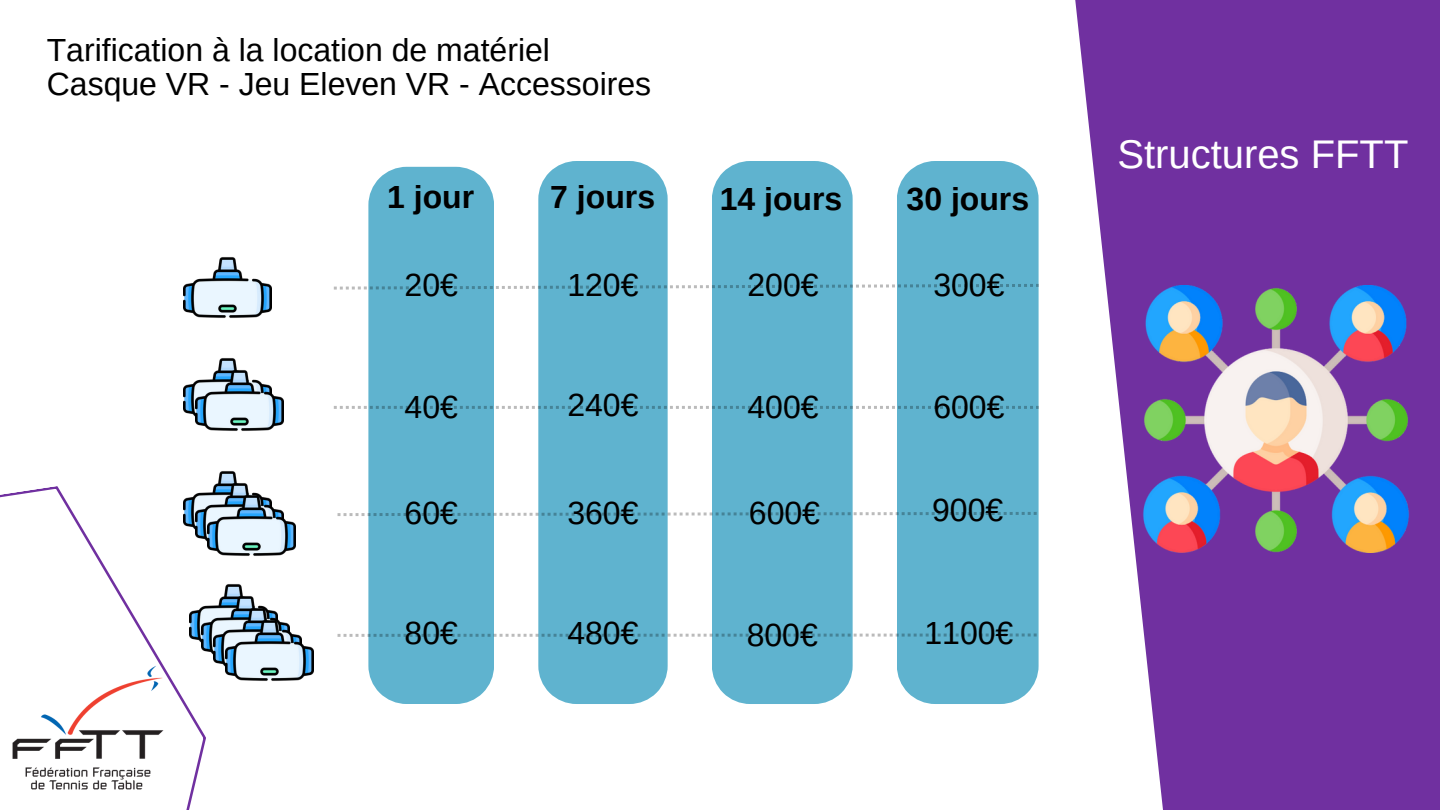
<style>
.page{position:relative;width:1440px;height:810px;background:#fff}
.page>*{position:absolute;margin:0;border:0;box-sizing:border-box;transform-origin:0 0}
.t1{font:40px "Arimo";color:#fff}
.t2{font:32px/34.5px "Arimo";color:#000}
.t3{font:700 32px "Arimo";color:#000}
</style>
<div class="page">
<svg style="left:1075px;top:0;width:365px;height:810px;fill:#7030a0"></svg>
<svg style="left:0;top:486px;width:206px;height:324px"></svg>
<img style="left:10px;top:659px;width:157px;height:140px">
<img style="left:184px;top:257px;width:88px;height:61px">
<img style="left:184px;top:381px;width:12px;height:43px">
<img style="left:196px;top:358px;width:88px;height:73px">
<img style="left:184px;top:486px;width:12px;height:59px">
<img style="left:196px;top:471px;width:41px;height:86px">
<img style="left:208px;top:482px;width:88px;height:75px">
<img style="left:190px;top:571px;width:16px;height:88px">
<img style="left:202px;top:583px;width:41px;height:88px">
<img style="left:214px;top:595px;width:51px;height:79px">
<img style="left:226px;top:607px;width:88px;height:74px">
<div style="left:368px;top:167px;width:126px;height:537px;background:#5fb3cf"></div>
<div style="left:538px;top:161px;width:130px;height:543px;background:#5fb3cf"></div>
<div style="left:712px;top:161px;width:141px;height:543px;background:#5fb3cf"></div>
<div style="left:897px;top:161px;width:142px;height:543px;background:#5fb3cf"></div>
<img style="left:1142px;top:285px;width:267px;height:267px">
<svg style="left:334px;top:284px;width:705px;height:6px"></svg>
<svg style="left:334px;top:406px;width:705px;height:3px;background:#73abbe"></svg>
<svg style="left:338px;top:512px;width:699px;height:4px;background:#76b0c4"></svg>
<svg style="left:338px;top:634px;width:699px;height:3px;background:#74acbf"></svg>
<p class="t2" style="left:47px;top:32px;width:606px">Tarification à la location de matériel<br>Casque VR - Jeu Eleven VR - Accessoires</p>
<p class="t3" style="left:387px;top:179px;width:89px">1 jour</p>
<p class="t3" style="left:550px;top:179px;width:106px">7 jours</p>
<p class="t3" style="left:720px;top:181px;width:124px">14 jours</p>
<p class="t3" style="left:907px;top:181px;width:124px">30 jours</p>
<p class="t2" style="left:405px;top:268px;width:55px">20€</p>
<p class="t2" style="left:567px;top:268px;width:73px">120€</p>
<p class="t2" style="left:747px;top:268px;width:73px">200€</p>
<p class="t2" style="left:933px;top:268px;width:73px">300€</p>
<p class="t2" style="left:405px;top:390px;width:55px">40€</p>
<p class="t2" style="left:567px;top:387px;width:73px">240€</p>
<p class="t2" style="left:747px;top:390px;width:73px">400€</p>
<p class="t2" style="left:933px;top:390px;width:73px">600€</p>
<p class="t2" style="left:405px;top:496px;width:55px">60€</p>
<p class="t2" style="left:567px;top:496px;width:73px">360€</p>
<p class="t2" style="left:749px;top:496px;width:73px">600€</p>
<p class="t2" style="left:932px;top:493px;width:73px">900€</p>
<p class="t2" style="left:405px;top:616px;width:55px">80€</p>
<p class="t2" style="left:567px;top:616px;width:73px">480€</p>
<p class="t2" style="left:747px;top:617px;width:73px">800€</p>
<p class="t2" style="left:924px;top:616px;width:90px">1100€</p>
<p class="t1" style="left:1117px;top:132px;width:293px">Structures FFTT</p>
</div>
